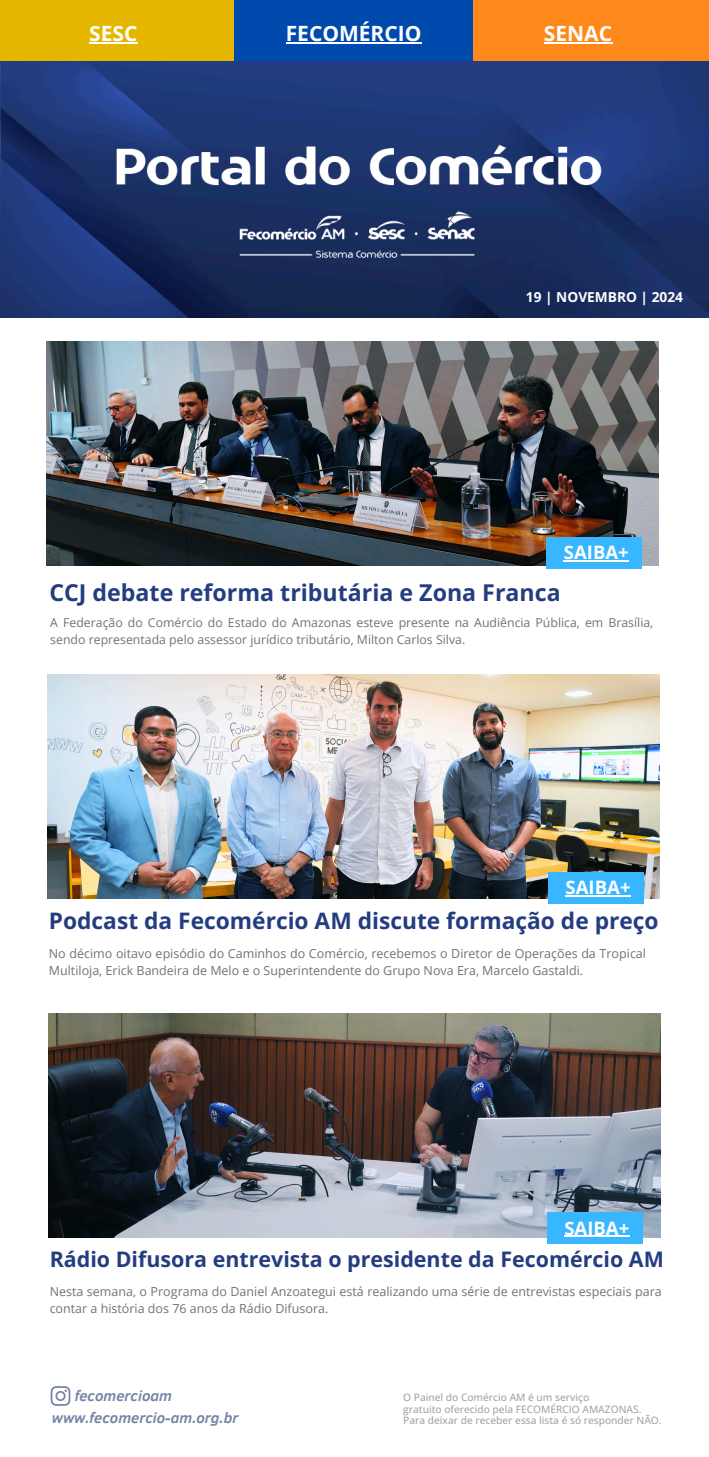
<style>
.page{position:relative;width:709px;height:1457px;background:#fff}
.page>*{position:absolute;margin:0;border:0;box-sizing:border-box;transform-origin:0 0}
.t1{font:700 23.19px "Open Sans";color:#233d80}
.t2{font:700 22.75px "Open Sans";color:#233d80}
.t3{font:700 21.44px "Open Sans";color:#233d80}
.t4{font:700 21px "Open Sans";color:#fff}
.t5{font:700 18.55px "Open Sans";color:#fff}
.t6{font:italic 700 14.88px "Clear Sans";color:#7784a6}
.t7{font:700 13.74px "Open Sans";color:#fff}
.t8{font:12.51px/17.1px "Open Sans";color:#737373}
.t9{font:12.34px/16.8px "Open Sans";color:#737373}
.t10{font:500 10.24px "Open Sans";color:#a6a6a6}
</style>
<div class="page">
<div style="left:0;top:0;width:234px;height:64px;background:#e4b600"></div>
<div style="left:234px;top:0;width:239px;height:65px;background:#004aad"></div>
<div style="left:473px;top:0;width:236px;height:64px;background:#ff881a"></div>
<img style="left:47px;top:342px;width:611px;height:224px">
<img style="left:48px;top:674px;width:612px;height:224px">
<img style="left:49px;top:1013px;width:611px;height:224px">
<div style="left:546px;top:537px;width:96px;height:31px;background:#38b6ff"></div>
<div style="left:548px;top:872px;width:96px;height:31px;background:#38b6ff"></div>
<div style="left:547px;top:1213px;width:95px;height:31px;background:#38b6ff"></div>
<svg style="left:51px;top:1386px;width:19px;height:20px"></svg>
<img style="left:0;top:62px;width:709px;height:255px">
<hr style="left:89px;top:42px;width:49px;height:2px;background:#fff">
<hr style="left:286px;top:42px;width:135px;height:2px;background:#fff">
<hr style="left:544px;top:42px;width:68px;height:2px;background:#fff">
<hr style="left:564px;top:560px;width:65px;height:2px;background:#fff">
<hr style="left:565px;top:895px;width:65px;height:2px;background:#fff">
<hr style="left:564px;top:1236px;width:65px;height:1px;background:#fff">
<p class="t4" style="left:89px;top:18px;width:50px">SESC</p>
<h3 class="t4" style="left:286px;top:18px;width:137px">FECOMÉRCIO</h3>
<h2 class="t4" style="left:544px;top:18px;width:70px">SENAC</h2>
<h4 class="t7" style="left:526px;top:287px;width:159px">19 | NOVEMBRO | 2024</h4>
<h6 class="t5" style="left:564px;top:539px;width:66px">SAIBA+</h6>
<h3 class="t1" style="left:49px;top:576px;width:513px">CCJ debate reforma tributária e Zona Franca</h3>
<h2 class="t9" style="left:50px;top:614px;width:604px">A Federação do Comércio do Estado do Amazonas esteve presente na Audiência Pública, em Brasília, sendo representada pelo assessor jurídico tributário, Milton Carlos Silva.</h2>
<p class="t5" style="left:565px;top:874px;width:66px">SAIBA+</p>
<h2 class="t2" style="left:49px;top:905px;width:611px">Podcast da Fecomércio AM discute formação de preço</h2>
<h6 class="t8" style="left:49px;top:944px;width:599px">No décimo oitavo episódio do Caminhos do Comércio, recebemos o Diretor de Operações da Tropical<br>Multiloja, Erick Bandeira de Melo e o Superintendente do Grupo Nova Era, Marcelo Gastaldi.</h6>
<h3 class="t5" style="left:564px;top:1215px;width:66px">SAIBA+</h3>
<h6 class="t3" style="left:50px;top:1244px;width:616px">Rádio Difusora entrevista o presidente da Fecomércio AM</h6>
<p class="t8" style="left:50px;top:1283px;width:613px">Nesta semana, o Programa do Daniel Anzoategui está realizando uma série de entrevistas especiais para contar a história dos 76 anos da Rádio Difusora.</p>
<p class="t6" style="left:75px;top:1385px;width:99px">fecomercioam</p>
<p class="t10" style="left:403px;top:1390px;width:187px">O Painel do Comércio AM é um serviço</p>
<h5 class="t10" style="left:403px;top:1402px;width:240px">gratuito oferecido pela FECOMÉRCIO AMAZONAS.</h5>
<p class="t6" style="left:52px;top:1406px;width:188px">www.fecomercio-am.org.br</p>
<h5 class="t10" style="left:403px;top:1413px;width:260px">Para deixar de receber essa lista é só responder NÃO.</h5>
</div>
